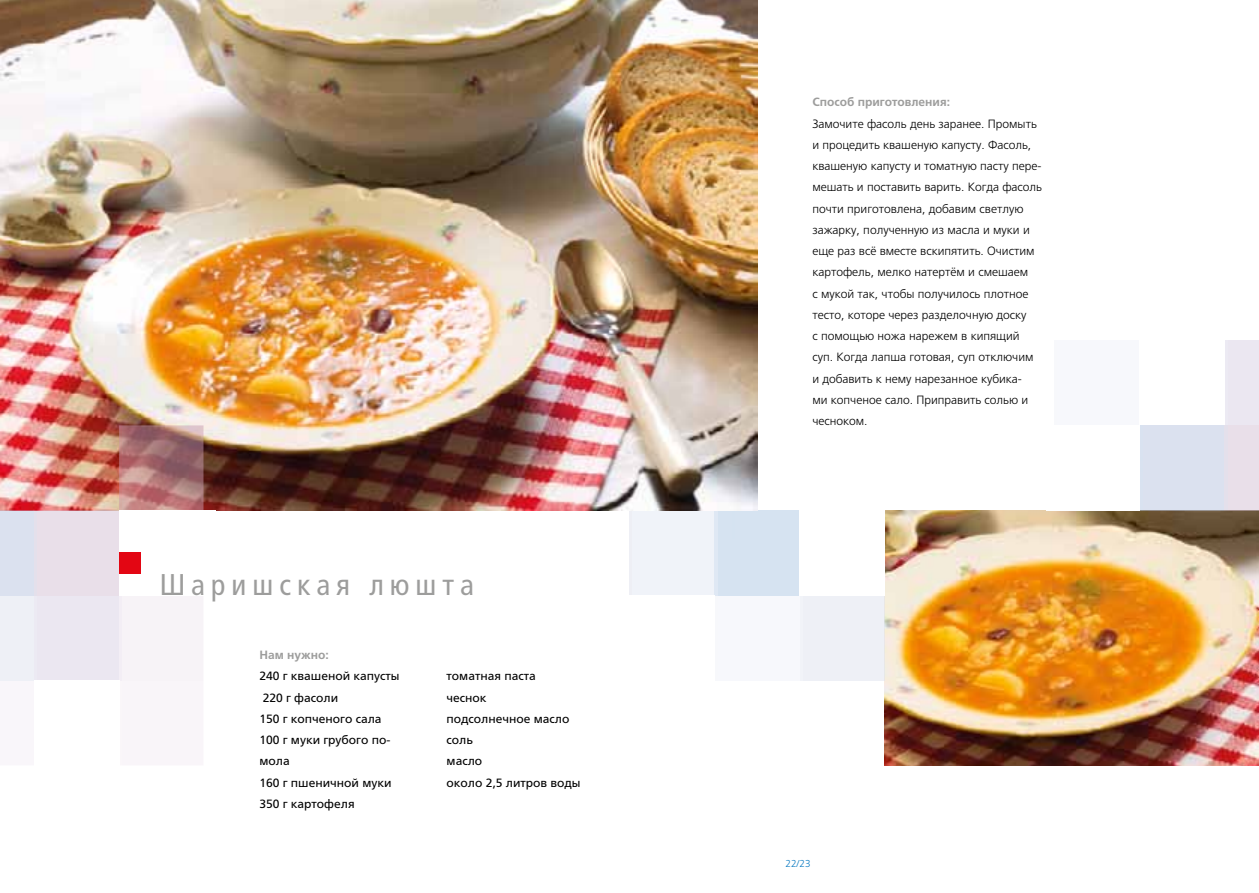
<style>
.page{position:relative;width:1259px;height:893px;background:#fff}
.page>*{position:absolute;margin:0;border:0;box-sizing:border-box;transform-origin:0 0}
.t1{font:condensed 30px "Frutiger LTCYR";letter-spacing:.2em;color:#9d9d9c}
.t2{font:300 12px/21.3px "Frutiger LTCYR";color:#000}
.t3{font:12px/21.3px "Frutiger LTCYR";color:#000}
.t4{font:700 12px "Frutiger LTCYR";color:#9d9d9c}
.t5{font:300 10.5px "Frutiger Next LTCE";color:#0075bf}
</style>
<div class="page">
<img style="left:885px;top:510px;width:374px;height:255px">
<img style="left:629px;top:510px;width:255px;height:170px">
<div style="left:629px;top:595px;width:85px;height:94px;background:#fff"></div>
<div style="left:799px;top:502px;width:85px;height:93px;background:#fff"></div>
<img style="left:0;top:0;width:757px;height:510px">
<img style="left:0;top:425px;width:203px;height:256px">
<div style="left:119px;top:510px;width:96px;height:85px;background:#fff"></div>
<div style="left:34px;top:680px;width:85px;height:95px;background:#fff"></div>
<div style="left:119px;top:553px;width:21px;height:21px;background:#e30613"></div>
<h1 class="t1" style="left:160px;top:569px;width:316px">Шаришская люшта</h1>
<p class="t4" style="left:259px;top:648px;width:71px">Нам нужно:</p>
<p class="t3" style="left:259px;top:666px;width:142px">240 г квашеной капусты<br>220 г фасоли<br>150 г копченого сала<br>100 г муки грубого по&shy;мола<br>160 г пшеничной муки<br>350 г картофеля</p>
<p class="t3" style="left:446px;top:666px;width:135px">томатная паста<br>чеснок<br>подсолнечное масло соль<br>масло<br>около 2,5 литров воды</p>
<p class="t4" style="left:812px;top:96px;width:139px">Способ приготовления:</p>
<p class="t2" style="left:812px;top:113px;width:231px">Замочите фасоль день заранее. Промыть и процедить квашеную капусту. Фасоль, квашеную капусту и томатную пасту пере&shy;мешать и поставить варить. Когда фасоль почти приготовлена, добавим светлую зажарку, полученную из масла и муки и еще раз всё вместе вскипятить. Очистим картофель, мелко натертём и смешаем<br>с мукой так, чтобы получилось плотное тесто, которе через разделочную доску<br>с помощью ножа нарежем в кипящий суп. Когда лапша готовая, суп отключим и добавить к нему нарезанное кубика-<br>ми копченое сало. Приправить солью и чесноком.</p>
<p class="t5" style="left:785px;top:857px;width:27px">22/23</p>
</div>
